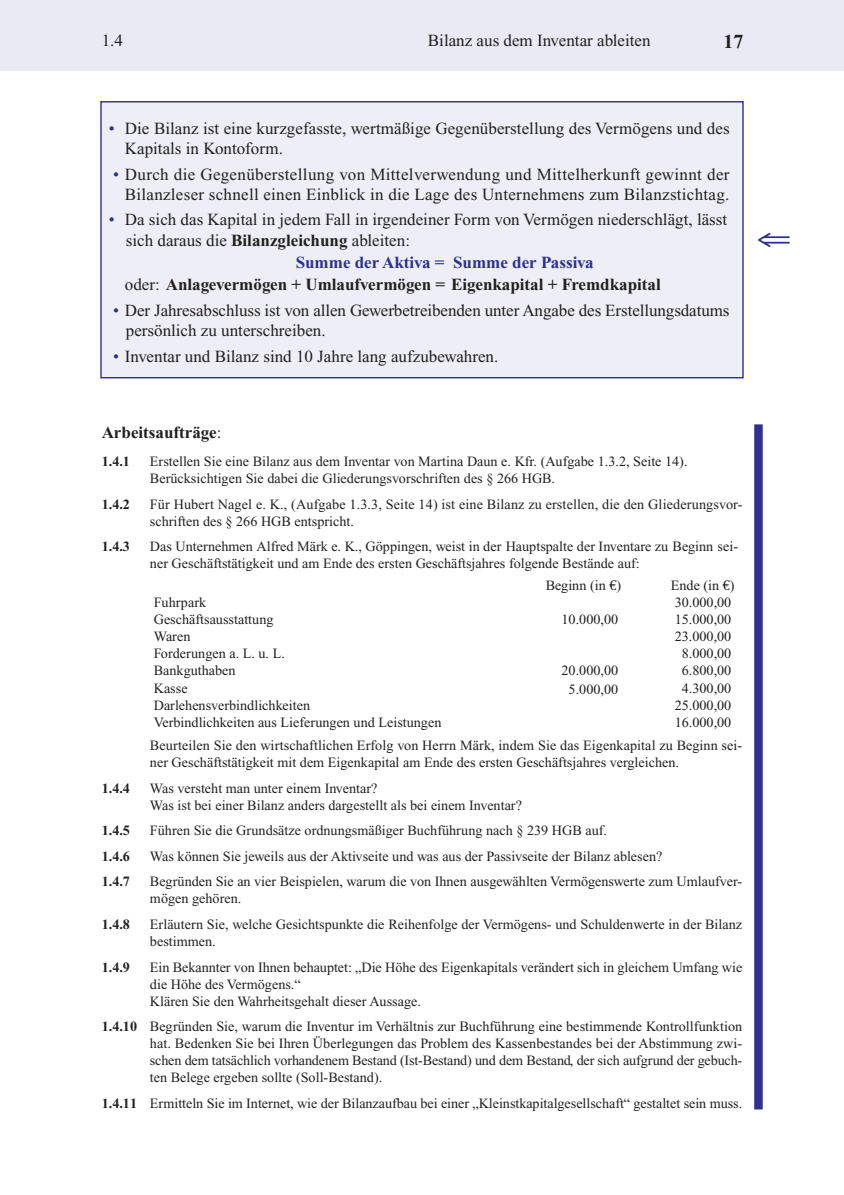
<style>
.page{position:relative;width:844px;height:1195px;background:#fff}
.page>*{position:absolute;margin:0;border:0;box-sizing:border-box;transform-origin:0 0}
.t1{font:700 19.78px "Times New Roman";color:#221f1f}
.t2{font:16.97px/20.5px "Times New Roman";color:#221f1f}
.t3{font:700 16.97px/22.6px "Times New Roman";color:#221f1f}
.t4{font:14.17px/17px "Times New Roman";color:#221f1f}
.t5{font:700 14.17px "Times New Roman";color:#221f1f}
.s1{color:#2e3092}
.s2{font-weight:700}
.s3{font-weight:400}
.s4{font-family:"Euro Serif"}
</style>
<div class="page">
<div style="left:0;top:0;width:843px;height:71px;background:#eaeaf4"></div>
<div style="left:754px;top:424px;width:8px;height:685px;background:#2e3092"></div>
<div style="left:102px;top:102px;width:640px;height:275px;background:#eeeef6"></div>
<div style="left:100px;top:101px;width:643px;height:277px;border:1px solid #2e3092"></div>
<p class="t2" style="left:102px;top:30px;width:23px">1.4</p>
<p class="t2" style="left:428px;top:30px;width:224px">Bilanz aus dem Inventar ableiten</p>
<h1 class="t1" style="left:723px;top:31px;width:21px">17</h1>
<p class="t2" style="left:125px;top:118px;width:606px;text-indent:-16px"><span class="s1">•</span> Die Bilanz ist eine kurzgefasste, wertmäßige Gegenüberstellung des Vermögens und des<br>Kapitals in Kontoform.</p>
<p class="t2" style="left:113px;top:164px;width:618px;text-align:right"><span class="s1">•</span> Durch die Gegenüberstellung von Mittelverwendung und Mittelherkunft gewinnt der<br>Bilanzleser schnell einen Einblick in die Lage des Unternehmens zum Bilanzstichtag.</p>
<p class="t2" style="left:126px;top:210px;width:602px;text-indent:-17px"><span class="s1">•</span> Da sich das Kapital in jedem Fall in irgendeiner Form von Vermögen niederschlägt, lässt sich daraus die <span class="s2">Bilanzgleichung</span> ableiten:</p>
<p class="t3" style="left:125px;top:251px;width:537px;text-indent:171px"><span class="s1">Summe der Aktiva = Summe der Passiva<br></span><span class="s3">oder:</span> Anlagevermögen + Umlaufvermögen = Eigenkapital + Fremdkapital</p>
<p class="t2" style="left:126px;top:300px;width:605px;text-indent:-13px"><span class="s1">•</span> Der Jahresabschluss ist von allen Gewerbetreibenden unter Angabe des Erstellungsdatums persönlich zu unterschreiben.</p>
<p class="t2" style="left:113px;top:346px;width:387px"><span class="s1">•</span> Inventar und Bilanz sind 10 Jahre lang aufzubewahren.</p>
<p class="t3" style="left:102px;top:421px;width:121px">Arbeitsaufträge<span class="s3">:</span></p>
<p class="t5" style="left:102px;top:454px;width:30px">1.4.1</p>
<p class="t4" style="left:150px;top:453px;width:539px">Erstellen Sie eine Bilanz aus dem Inventar von Martina Daun e. Kfr. (Aufgabe 1.3.2, Seite 14).<br>Berücksichtigen Sie dabei die Gliederungsvorschriften des § 266 HGB.</p>
<p class="t5" style="left:102px;top:496px;width:30px">1.4.2</p>
<p class="t4" style="left:150px;top:496px;width:594px">Für Hubert Nagel e. K., (Aufgabe 1.3.3, Seite 14) ist eine Bilanz zu erstellen, die den Gliederungsvor&shy;schriften des § 266 HGB entspricht.</p>
<p class="t5" style="left:102px;top:539px;width:30px">1.4.3</p>
<p class="t4" style="left:150px;top:538px;width:589px">Das Unternehmen Alfred Märk e. K., Göppingen, weist in der Hauptspalte der Inventare zu Beginn sei&shy;ner Geschäftstätigkeit und am Ende des ersten Geschäftsjahres folgende Bestände auf:</p>
<p class="t4" style="left:545px;top:576px;width:77px">Beginn (in <span class="s4">€</span>)</p>
<p class="t4" style="left:670px;top:576px;width:65px">Ende (in <span class="s4">€</span>)</p>
<p class="t4" style="left:154px;top:594px;width:289px">Fuhrpark<br>Geschäftsausstattung<br>Waren<br>Forderungen a. L. u. L.<br>Bankguthaben<br>Kasse<br>Darlehensverbindlichkeiten<br>Verbindlichkeiten aus Lieferungen und Leistungen</p>
<p class="t4" style="left:561px;top:611px;width:58px">10.000,00</p>
<p class="t4" style="left:561px;top:661px;width:58px;line-height:18.9px;text-align:center">20.000,00<br>5.000,00</p>
<p class="t4" style="left:674px;top:594px;width:58px;text-align:center">30.000,00<br>15.000,00<br>23.000,00<br>8.000,00<br>6.800,00<br>4.300,00<br>25.000,00<br>16.000,00</p>
<p class="t4" style="left:150px;top:737px;width:593px">Beurteilen Sie den wirtschaftlichen Erfolg von Herrn Märk, indem Sie das Eigenkapital zu Beginn sei&shy;ner Geschäftstätigkeit mit dem Eigenkapital am Ende des ersten Geschäftsjahres vergleichen.</p>
<p class="t5" style="left:102px;top:780px;width:30px">1.4.4</p>
<p class="t4" style="left:150px;top:779px;width:373px">Was versteht man unter einem Inventar?<br>Was ist bei einer Bilanz anders dargestellt als bei einem Inventar?</p>
<p class="t5" style="left:102px;top:823px;width:30px">1.4.5</p>
<p class="t4" style="left:150px;top:822px;width:458px">Führen Sie die Grundsätze ordnungsmäßiger Buchführung nach § 239 HGB auf.</p>
<p class="t5" style="left:102px;top:848px;width:30px">1.4.6</p>
<p class="t4" style="left:150px;top:848px;width:514px">Was können Sie jeweils aus der Aktivseite und was aus der Passivseite der Bilanz ablesen?</p>
<p class="t5" style="left:102px;top:874px;width:30px">1.4.7</p>
<p class="t4" style="left:150px;top:873px;width:593px">Begründen Sie an vier Beispielen, warum die von Ihnen ausgewählten Vermögenswerte zum Umlaufver&shy;mögen gehören.</p>
<p class="t5" style="left:102px;top:917px;width:30px">1.4.8</p>
<p class="t4" style="left:150px;top:916px;width:593px">Erläutern Sie, welche Gesichtspunkte die Reihenfolge der Vermögens- und Schuldenwerte in der Bilanz bestimmen.</p>
<p class="t5" style="left:102px;top:959px;width:30px">1.4.9</p>
<p class="t4" style="left:150px;top:959px;width:593px">Ein Bekannter von Ihnen behauptet: „Die Höhe des Eigenkapitals verändert sich in gleichem Umfang wie die Höhe des Vermögens.“<br>Klären Sie den Wahrheitsgehalt dieser Aussage.</p>
<p class="t4" style="left:150px;top:1018px;width:593px;text-align:justify;text-indent:-48px"><span class="s2">1.4.10</span> Begründen Sie, warum die Inventur im Verhältnis zur Buchführung eine bestimmende Kontrollfunktion hat. Bedenken Sie bei Ihren Überlegungen das Problem des Kassenbestandes bei der Abstimmung zwi&shy;schen dem tatsächlich vorhandenem Bestand (Ist-Bestand) und dem Bestand, der sich aufgrund der gebuch&shy;ten Belege ergeben sollte (Soll-Bestand).</p>
<p class="t4" style="left:102px;top:1095px;width:641px"><span class="s2">1.4.11</span> Ermitteln Sie im Internet, wie der Bilanzaufbau bei einer „Kleinstkapitalgesellschaft“ gestaltet sein muss.</p>
</div>
